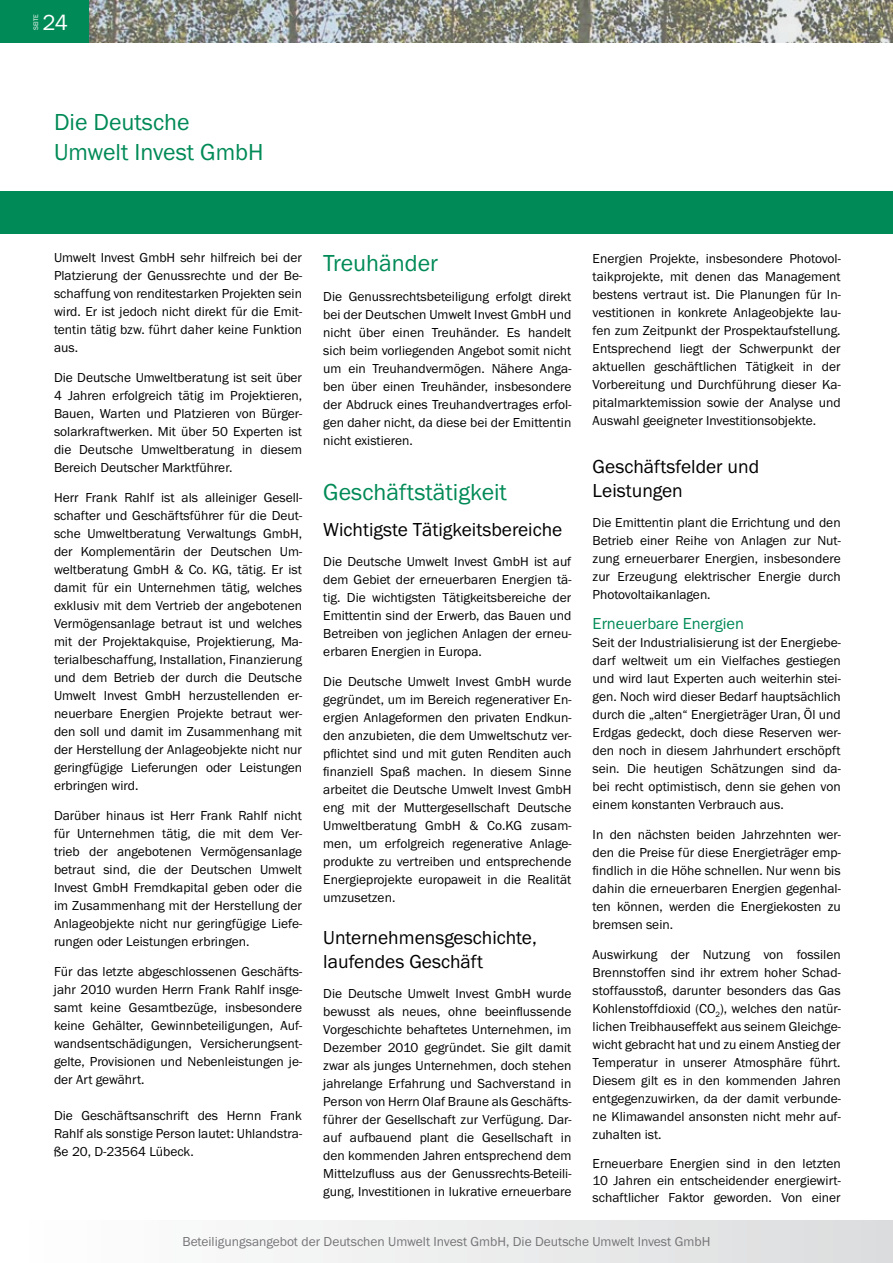
<style>
.page{position:relative;width:893px;height:1263px;background:#fff}
.page>*{position:absolute;margin:0;border:0;box-sizing:border-box;transform-origin:0 0}
.t1{font:24px/30px "Franklin Gothic Itc T";color:#008a57}
.t2{font:22.5px "Franklin Gothic Itc T";color:#fff}
.t3{font:19.5px/24px "Franklin Gothic Itc T";color:#000}
.t4{font:16.5px "Franklin Gothic Itc T";color:#008a57}
.t5{font:13.5px/18px "Franklin Gothic Itc T";color:#000;text-align:justify}
.t6{font:13.5px "Franklin Gothic Itc T";color:#757477}
.t7{font:6.75px "Franklin Gothic Itc T";color:#fff}
</style>
<div class="page">
<img style="left:89px;top:0;width:804px;height:42px">
<div style="left:0;top:0;width:89px;height:42px;background:#008a57"></div>
<div style="left:0;top:1221px;width:893px;height:42px;background:linear-gradient(to right,#fff,#dbdcdd)"></div>
<div style="left:0;top:191px;width:893px;height:43px;background:#008a57"></div>
<p class="t7" style="left:32px;top:30px;width:18px;rotate:-90deg">SEITE</p>
<h2 class="t2" style="left:43px;top:9px;width:13px">24</h2>
<h1 class="t1" style="left:54px;top:107px;width:211px">Die Deutsche<br>Umwelt Invest GmbH</h1>
<p class="t5" style="left:54px;top:249px;width:250px">Umwelt Invest GmbH sehr hilfreich bei der Platzierung der Genussrechte und der Be&shy;schaffung von renditestarken Projekten sein wird. Er ist jedoch nicht direkt für die Emit&shy;tentin tätig bzw. führt daher keine Funktion aus.</p>
<p class="t5" style="left:54px;top:369px;width:250px">Die Deutsche Umweltberatung ist seit über 4 Jahren erfolgreich tätig im Projektieren, Bauen, Warten und Platzieren von Bürger&shy;solarkraftwerken. Mit über 50 Experten ist die Deutsche Umweltberatung in diesem Bereich Deutscher Marktführer.</p>
<p class="t5" style="left:54px;top:489px;width:250px">Herr Frank Rahlf ist als alleiniger Gesell&shy;schafter und Geschäftsführer für die Deut&shy;sche Umweltberatung Verwaltungs GmbH, der Komplementärin der Deutschen Um&shy;weltberatung GmbH &amp; Co. KG, tätig. Er ist damit für ein Unternehmen tätig, welches exklusiv mit dem Vertrieb der angebotenen Vermögensanlage betraut ist und welches mit der Projektakquise, Projektierung, Ma&shy;terialbeschaffung, Installation, Finanzierung und dem Betrieb der durch die Deutsche Umwelt Invest GmbH herzustellenden er&shy;neuerbare Energien Projekte betraut wer&shy;den soll und damit im Zusammenhang mit der Herstellung der Anlageobjekte nicht nur geringfügige Lieferungen oder Leistungen erbringen wird.</p>
<p class="t5" style="left:54px;top:807px;width:250px">Darüber hinaus ist Herr Frank Rahlf nicht für Unternehmen tätig, die mit dem Ver&shy;trieb der angebotenen Vermögensanlage betraut sind, die der Deutschen Umwelt Invest GmbH Fremdkapital geben oder die im Zusammenhang mit der Herstellung der Anlageobjekte nicht nur geringfügige Liefe&shy;rungen oder Leistungen erbringen.</p>
<p class="t5" style="left:54px;top:963px;width:250px">Für das letzte abgeschlossenen Geschäfts&shy;jahr 2010 wurden Herrn Frank Rahlf insge&shy;samt keine Gesamtbezüge, insbesondere keine Gehälter, Gewinnbeteiligungen, Auf&shy;wandsentschädigungen, Versicherungsent&shy;gelte, Provisionen und Nebenleistungen je&shy;der Art gewährt.</p>
<p class="t5" style="left:54px;top:1107px;width:250px">Die Geschäftsanschrift des Hernn Frank Rahlf als sonstige Person lautet: Uhlandstra&shy;ße 20, D-23564 Lübeck.</p>
<h1 class="t1" style="left:323px;top:247px;width:116px">Treuhänder</h1>
<p class="t5" style="left:323px;top:287px;width:250px">Die Genussrechtsbeteiligung erfolgt direkt bei der Deutschen Umwelt Invest GmbH und nicht über einen Treuhänder. Es handelt sich beim vorliegenden Angebot somit nicht um ein Treuhandvermögen. Nähere Anga&shy;ben über einen Treuhänder, insbesondere der Abdruck eines Treuhandvertrages erfol&shy;gen daher nicht, da diese bei der Emittentin nicht existieren.</p>
<h1 class="t1" style="left:323px;top:477px;width:185px">Geschäftstätigkeit</h1>
<h3 class="t3" style="left:323px;top:517px;width:241px">Wichtigste Tätigkeitsbereiche</h3>
<p class="t5" style="left:323px;top:552px;width:250px">Die Deutsche Umwelt Invest GmbH ist auf dem Gebiet der erneuerbaren Energien tä&shy;tig. Die wichtigsten Tätigkeitsbereiche der Emittentin sind der Erwerb, das Bauen und Betreiben von jeglichen Anlagen der erneu&shy;erbaren Energien in Europa.</p>
<p class="t5" style="left:323px;top:672px;width:250px">Die Deutsche Umwelt Invest GmbH wurde gegründet, um im Bereich regenerativer En&shy;ergien Anlageformen den privaten Endkun&shy;den anzubieten, die dem Umweltschutz ver&shy;pflichtet sind und mit guten Renditen auch finanziell Spaß machen. In diesem Sinne arbeitet die Deutsche Umwelt Invest GmbH eng mit der Muttergesellschaft Deutsche Umweltberatung GmbH &amp; Co.KG zusam&shy;men, um erfolgreich regenerative Anlage&shy;produkte zu vertreiben und entsprechende Energieprojekte europaweit in die Realität umzusetzen.</p>
<h3 class="t3" style="left:323px;top:925px;width:215px">Unternehmensgeschichte, laufendes Geschäft</h3>
<p class="t5" style="left:323px;top:984px;width:250px">Die Deutsche Umwelt Invest GmbH wurde bewusst als neues, ohne beeinflussende Vorgeschichte behaftetes Unternehmen, im Dezember 2010 gegründet. Sie gilt damit zwar als junges Unternehmen, doch stehen jahrelange Erfahrung und Sachverstand in Person von Herrn Olaf Braune als Geschäfts&shy;führer der Gesellschaft zur Verfügung. Dar&shy;auf aufbauend plant die Gesellschaft in den kommenden Jahren entsprechend dem Mittelzufluss aus der Genussrechts-Beteili&shy;gung, Investitionen in lukrative erneuerbare</p>
<p class="t5" style="left:593px;top:249px;width:250px">Energien Projekte, insbesondere Photovol&shy;taikprojekte, mit denen das Management bestens vertraut ist. Die Planungen für In&shy;vestitionen in konkrete Anlageobjekte lau&shy;fen zum Zeitpunkt der Prospektaufstellung.<br>Entsprechend liegt der Schwerpunkt der aktuellen geschäftlichen Tätigkeit in der Vorbereitung und Durchführung dieser Ka&shy;pitalmarktemission sowie der Analyse und Auswahl geeigneter Investitionsobjekte.</p>
<h3 class="t3" style="left:593px;top:454px;width:168px">Geschäftsfelder und<br>Leistungen</h3>
<p class="t5" style="left:593px;top:513px;width:250px">Die Emittentin plant die Errichtung und den Betrieb einer Reihe von Anlagen zur Nut&shy;zung erneuerbarer Energien, insbesondere zur Erzeugung elektrischer Energie durch Photovoltaikanlagen.</p>
<p class="t4" style="left:593px;top:613px;width:153px">Erneuerbare Energien</p>
<p class="t5" style="left:593px;top:633px;width:250px">Seit der Industrialisierung ist der Energiebe&shy;darf weltweit um ein Vielfaches gestiegen und wird laut Experten auch weiterhin stei&shy;gen. Noch wird dieser Bedarf hauptsächlich durch die „alten“ Energieträger Uran, Öl und Erdgas gedeckt, doch diese Reserven wer&shy;den noch in diesem Jahrhundert erschöpft sein. Die heutigen Schätzungen sind da&shy;bei recht optimistisch, denn sie gehen von einem konstanten Verbrauch aus.</p>
<p class="t5" style="left:593px;top:825px;width:250px">In den nächsten beiden Jahrzehnten wer&shy;den die Preise für diese Energieträger emp&shy;findlich in die Höhe schnellen. Nur wenn bis dahin die erneuerbaren Energien gegenhal&shy;ten können, werden die Energiekosten zu bremsen sein.</p>
<p class="t5" style="left:593px;top:945px;width:250px">Auswirkung der Nutzung von fossilen Brennstoffen sind ihr extrem hoher Schad&shy;stoffausstoß, darunter besonders das Gas Kohlenstoffdioxid (CO<sub>2</sub>), welches den natür&shy;lichen Treibhauseffekt aus seinem Gleichge&shy;wicht gebracht hat und zu einem Anstieg der Temperatur in unserer Atmosphäre führt.<br>Diesem gilt es in den kommenden Jahren entgegenzuwirken, da der damit verbunde&shy;ne Klimawandel ansonsten nicht mehr auf&shy;zuhalten ist.</p>
<p class="t5" style="left:593px;top:1154px;width:250px;line-height:17.2px">Erneuerbare Energien sind in den letzten 10 Jahren ein entscheidender energiewirt&shy;schaftlicher Faktor geworden. Von einer</p>
<p class="t6" style="left:183px;top:1234px;width:529px">Beteiligungsangebot der Deutschen Umwelt Invest GmbH, Die Deutsche Umwelt Invest GmbH</p>
</div>
